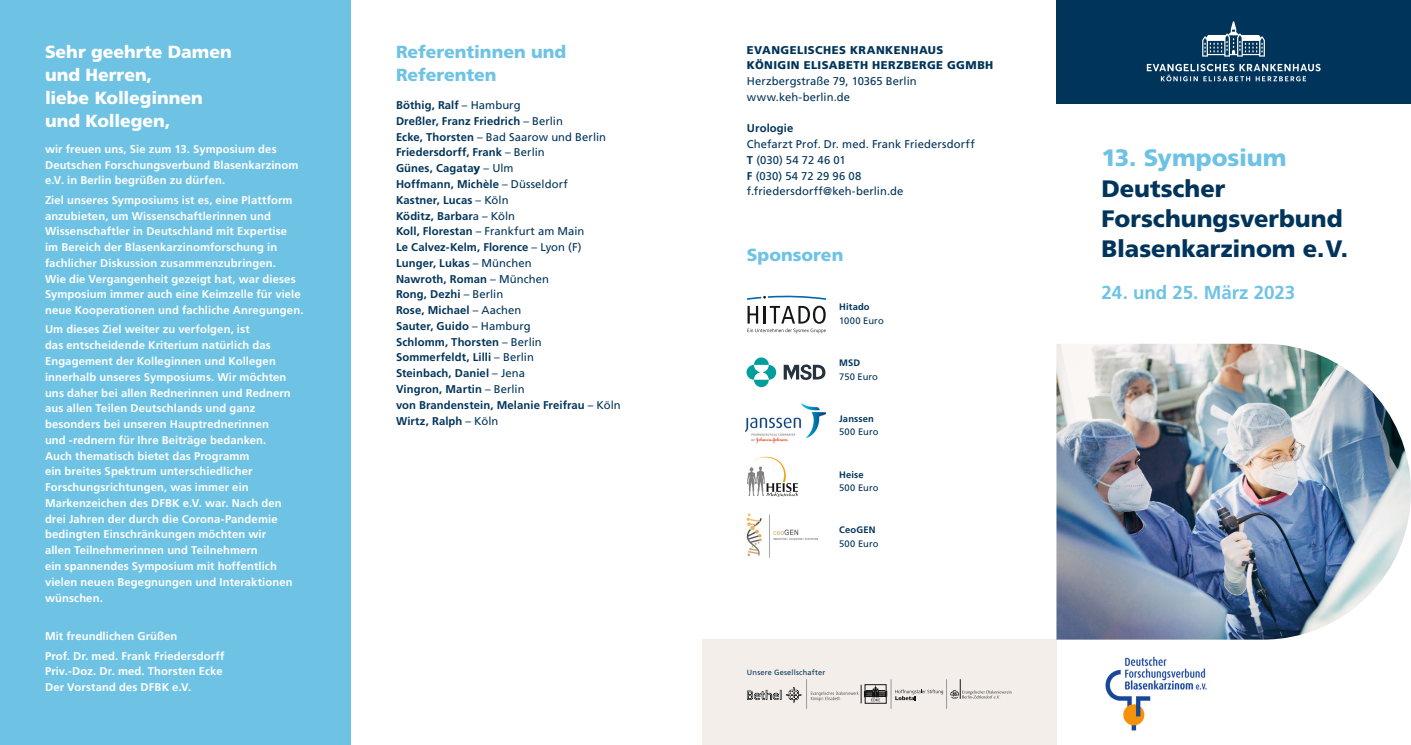
<style>
.page{position:relative;width:1411px;height:745px;background:#fff}
.page>*{position:absolute;margin:0;border:0;box-sizing:border-box;transform-origin:0 0}
.t1{font:900 23.75px/30px "Frutiger LT Std";color:#00345b}
.t2{font:900 23.75px "Frutiger LT Std";letter-spacing:-.005em;color:#6ec3e5}
.t3{font:700 18.75px "Frutiger LT Std";letter-spacing:-.005em;color:#6ec3e5}
.t4{font:900 17.5px/22.8px "Frutiger LT Std";color:#fff}
.t5{font:900 17.5px/22.8px "Frutiger LT Std";color:#6ec3e5}
.t6{font:700 11.25px/15.8px "Frutiger LT Std";letter-spacing:.01em;color:#fff}
.t7{font:700 11.25px/15.8px "Frutiger LT Std";letter-spacing:.01em;color:#00345b}
.t8{font:11.25px/15.8px "Frutiger LT Std";letter-spacing:.01em;color:#00345b}
.t9{font:900 11.25px/15.8px "Frutiger LT Std";letter-spacing:.04em;color:#00345b}
.t10{font:9.38px "Frutiger LT Std";letter-spacing:.015em;color:#00345b}
.t11{font:700 9.38px "Frutiger LT Std";letter-spacing:.02em;color:#00345b}
.t12{font:7.5px "Frutiger LT Std";letter-spacing:.025em;color:#00345b}
.s1{font-weight:400}
.s2{font-weight:900}
.s3{font-weight:700}
</style>
<div class="page">
<div style="left:702px;top:639px;width:354px;height:105px;background:#f3eee9"></div>
<div style="left:1056px;top:0;width:354px;height:103px;background:#00345b"></div>
<svg style="left:1146px;top:21px;width:174px;height:60px"></svg>
<img style="left:1056px;top:343px;width:354px;height:296px">
<img style="left:1105px;top:656px;width:102px;height:75px">
<svg style="left:950px;top:679px;width:61px;height:19px"></svg>
<svg style="left:747px;top:687px;width:54px;height:15px"></svg>
<svg style="left:810px;top:684px;width:76px;height:19px"></svg>
<hr style="left:806px;top:678px;width:1px;height:30px;background:#999">
<hr style="left:890px;top:678px;width:1px;height:30px;background:#999">
<hr style="left:946px;top:678px;width:1px;height:30px;background:#999">
<svg style="left:895px;top:689px;width:48px;height:10px"></svg>
<div style="left:0;top:0;width:351px;height:744px;background:#6ec3e5"></div>
<svg style="left:747px;top:295px;width:79px;height:38px"></svg>
<svg style="left:747px;top:456px;width:50px;height:40px"></svg>
<svg style="left:746px;top:364px;width:15px;height:15px"></svg>
<svg style="left:761px;top:364px;width:15px;height:15px"></svg>
<svg style="left:754px;top:357px;width:14px;height:7px"></svg>
<svg style="left:754px;top:379px;width:14px;height:8px"></svg>
<svg style="left:783px;top:364px;width:42px;height:16px"></svg>
<img style="left:745px;top:403px;width:80px;height:40px">
<img style="left:746px;top:513px;width:72px;height:43px">
<h3 class="t4" style="left:45px;top:41px;width:188px">Sehr geehrte Damen und Herren,<br>liebe Kolleginnen und Kollegen,</h3>
<p class="t6" style="left:45px;top:141px;width:255px">wir freuen uns, Sie zum 13. Symposium des<br>Deutschen Forschungsverbund Blasenkarzinom e.V. in Berlin begrüßen zu dürfen.</p>
<p class="t6" style="left:45px;top:192px;width:260px">Ziel unseres Symposiums ist es, eine Plattform anzubieten, um Wissenschaftlerinnen und Wissenschaftler in Deutschland mit Expertise<br>im Bereich der Blasenkarzinomforschung in fachlicher Diskussion zusammenzubringen.<br>Wie die Vergangenheit gezeigt hat, war dieses Symposium immer auch eine Keimzelle für viele neue Kooperationen und fachliche Anregungen.</p>
<p class="t6" style="left:45px;top:321px;width:249px">Um dieses Ziel weiter zu verfolgen, ist<br>das entscheidende Kriterium natürlich das Engagement der Kolleginnen und Kollegen innerhalb unseres Symposiums. Wir möchten uns daher bei allen Rednerinnen und Rednern aus allen Teilen Deutschlands und ganz besonders bei unseren Hauptrednerinnen<br>und -rednern für Ihre Beiträge bedanken.<br>Auch thematisch bietet das Programm<br>ein breites Spektrum unterschiedlicher Forschungsrichtungen, was immer ein Markenzeichen des DFBK e.V. war. Nach den drei Jahren der durch die Corona-Pandemie bedingten Einschränkungen möchten wir allen Teilnehmerinnen und Teilnehmern<br>ein spannendes Symposium mit hoffentlich vielen neuen Begegnungen und Interaktionen wünschen.</p>
<p class="t6" style="left:45px;top:626px;width:181px;line-height:19.2px">Mit freundlichen Grüßen<br>Prof. Dr. med. Frank Friedersdorff</p>
<p class="t6" style="left:45px;top:663px;width:179px">Priv.-Doz. Dr. med. Thorsten Ecke<br>Der Vorstand des DFBK e.V.</p>
<h3 class="t5" style="left:396px;top:41px;width:172px">Referentinnen und<br>Referenten</h3>
<p class="t7" style="left:396px;top:97px;width:226px">Böthig, Ralf <span class="s1">– Hamburg<br></span>Dreßler, Franz Friedrich <span class="s1">– Berlin<br></span>Ecke, Thorsten <span class="s1">– Bad Saarow und Berlin<br></span>Friedersdorff, Frank <span class="s1">– Berlin<br></span>Günes, Cagata<span class="s2">y</span> <span class="s1">– Ulm<br></span>Hoffmann, Michèle <span class="s1">– Düsseldorf<br></span>Kastner, Lucas <span class="s1">– Köln<br></span>Köditz, Barbar<span class="s1">a – Köln<br></span>Koll, Florestan <span class="s1">– Frankfurt am Main<br></span>Le Calvez-Kelm, Florence <span class="s1">– Lyon (F)<br></span>Lunger, Lukas <span class="s1">– München<br></span>Nawroth, Roman <span class="s1">– München<br></span>Rong, Dezhi <span class="s1">– Berlin<br></span>Rose, Michael <span class="s1">– Aachen<br></span>Sauter, Guido <span class="s1">– Hamburg<br></span>Schlomm, Thorsten <span class="s1">– Berlin<br></span>Sommerfeldt, Lilli <span class="s1">– Berlin<br></span>Steinbach, Daniel <span class="s1">– Jena<br></span>Vingron, Martin <span class="s1">– Berlin<br></span>von Brandenstein, Melanie Freifrau <span class="s1">– Köln<br></span>Wirtz, Ralph <span class="s1">– Köln</span></p>
<p class="t9" style="left:747px;top:42px;width:248px">EVANGELISCHES KRANKENHAUS<br>KÖNIGIN ELISABETH HERZBERGE GGMBH</p>
<p class="t8" style="left:747px;top:73px;width:171px">Herzbergstraße 79, 10365 Berlin www.keh-berlin.de</p>
<p class="t7" style="left:747px;top:120px;width:48px">Urologie</p>
<p class="t8" style="left:747px;top:136px;width:229px">Chefarzt Prof. Dr. med. Frank Friedersdorff<br><span class="s3">T</span> (030) 54 72 46 01<br><span class="s3">F</span> (030) 54 72 29 96 08 f.friedersdorff@keh-berlin.de</p>
<h3 class="t5" style="left:747px;top:243px;width:98px">Sponsoren</h3>
<p class="t11" style="left:839px;top:301px;width:32px">Hitado</p>
<p class="t10" style="left:839px;top:314px;width:46px">1000 Euro</p>
<p class="t11" style="left:839px;top:357px;width:23px">MSD</p>
<p class="t10" style="left:839px;top:370px;width:40px">750 Euro</p>
<p class="t11" style="left:839px;top:412px;width:36px">Janssen</p>
<p class="t10" style="left:839px;top:426px;width:41px">500 Euro</p>
<p class="t11" style="left:839px;top:468px;width:26px">Heise</p>
<p class="t10" style="left:839px;top:482px;width:41px">500 Euro</p>
<p class="t11" style="left:839px;top:524px;width:38px">CeoGEN</p>
<p class="t10" style="left:839px;top:538px;width:41px">500 Euro</p>
<p class="t12" style="left:747px;top:667px;width:80px">Unsere Gesellschafter</p>
<h1 class="t2" style="left:1101px;top:144px;width:186px">13. Symposium</h1>
<h1 class="t1" style="left:1101px;top:173px;width:248px">Deutscher<br>Forschungsverbund<br>Blasenkarzinom e. V.</h1>
<h2 class="t3" style="left:1101px;top:281px;width:195px">24. und 25. März 2023</h2>
</div>
